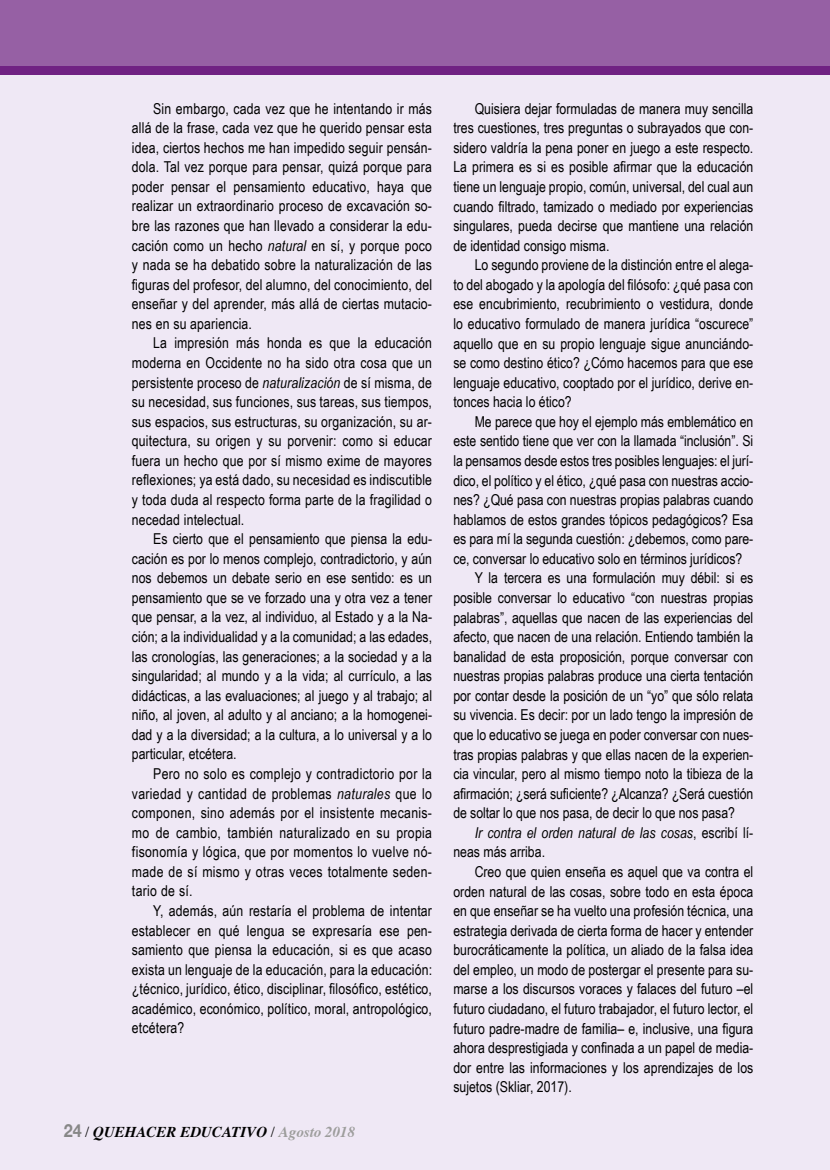
<style>
.page{position:relative;width:830px;height:1170px;background:#fff}
.page>*{position:absolute;margin:0;border:0;box-sizing:border-box;transform-origin:0 0}
.t1{font:700 18px "Helvetica Neue";color:#878787;scale:.9 1}
.t2{font:15px/19.5px "Arial Narrow";letter-spacing:-.005em;color:#000;text-align:justify}
.t3{font:italic 15px "Arial Narrow";color:#000}
.t4{font:italic 700 15px "Times";color:#000}
.s1{font-style:italic}
.s2{font-family:"Times";font-weight:400;font-size:15px;color:#000}
.s3{font-weight:400;font-style:normal}
.s4{color:#9d9d9c}
.s5{font-style:normal}
</style>
<div class="page">
<div style="left:0;top:0;width:829px;height:1169px;background:#efe8f5"></div>
<div style="left:0;top:0;width:829px;height:74px;background:#702283"></div>
<div style="left:0;top:0;width:829px;height:66px;background:#9660a4"></div>
<p class="t2" style="left:132px;top:98px;width:301px;text-indent:21px">Sin embargo, cada vez que he intentando ir más allá de la frase, cada vez que he querido pensar esta idea, ciertos hechos me han impedido seguir pensán&shy;dola. Tal vez porque para pensar, quizá porque para poder pensar el pensamiento educativo, haya que realizar un extraordinario proceso de excavación so&shy;bre las razones que han llevado a considerar la edu&shy;cación como un hecho <span class="s1">natural</span> en sí, y porque poco y nada se ha debatido sobre la naturalización de las figuras del profesor, del alumno, del conocimiento, del enseñar y del aprender, más allá de ciertas mutacio&shy;nes en su apariencia.</p>
<p class="t2" style="left:132px;top:333px;width:301px;text-indent:21px">La impresión más honda es que la educación moderna en Occidente no ha sido otra cosa que un persistente proceso de <span class="s1">naturalización</span> de sí misma, de su necesidad, sus funciones, sus tareas, sus tiempos, sus espacios, sus estructuras, su organización, su ar&shy;quitectura, su origen y su porvenir: como si educar fuera un hecho que por sí mismo exime de mayores reflexiones; ya está dado, su necesidad es indiscutible y toda duda al respecto forma parte de la fragilidad o necedad intelectual.</p>
<p class="t2" style="left:132px;top:528px;width:301px;text-indent:21px">Es cierto que el pensamiento que piensa la edu&shy;cación es por lo menos complejo, contradictorio, y aún nos debemos un debate serio en ese sentido: es un pensamiento que se ve forzado una y otra vez a tener que pensar, a la vez, al individuo, al Estado y a la Na&shy;ción; a la individualidad y a la comunidad; a las edades, las cronologías, las generaciones; a la sociedad y a la singularidad; al mundo y a la vida; al currículo, a las didácticas, a las evaluaciones; al juego y al trabajo; al niño, al joven, al adulto y al anciano; a la homogenei&shy;dad y a la diversidad; a la cultura, a lo universal y a lo particular, etcétera.</p>
<p class="t2" style="left:132px;top:763px;width:301px;text-indent:21px">Pero no solo es complejo y contradictorio por la variedad y cantidad de problemas <span class="s1">naturales</span> que lo componen, sino además por el insistente mecanis&shy;mo de cambio, también naturalizado en su propia fisonomía y lógica, que por momentos lo vuelve nó&shy;made de sí mismo y otras veces totalmente seden&shy;tario de sí.</p>
<p class="t2" style="left:132px;top:900px;width:301px;text-indent:21px">Y, además, aún restaría el problema de intentar establecer en qué lengua se expresaría ese pen&shy;samiento que piensa la educación, si es que acaso exista un lenguaje de la educación, para la educación: ¿técnico, jurídico, ético, disciplinar, filosófico, estético, académico, económico, político, moral, antropológico, etcétera?</p>
<p class="t1" style="left:64px;top:1116px;width:30px">24 <span class="s2">/</span></p>
<p class="t4" style="left:93px;top:1117px;width:263px">QUEHACER EDUCATIVO <span class="s3">/</span> <span class="s4">Agosto 2018</span></p>
<p class="t2" style="left:453px;top:98px;width:301px;text-indent:21px">Quisiera dejar formuladas de manera muy sencilla tres cuestiones, tres preguntas o subrayados que con&shy;sidero valdría la pena poner en juego a este respecto.<br>La primera es si es posible afirmar que la educación tiene un lenguaje propio, común, universal, del cual aun cuando filtrado, tamizado o mediado por experiencias singulares, pueda decirse que mantiene una relación de identidad consigo misma.</p>
<p class="t2" style="left:453px;top:254px;width:301px;text-indent:21px">Lo segundo proviene de la distinción entre el alega&shy;to del abogado y la apología del filósofo: ¿qué pasa con ese encubrimiento, recubrimiento o vestidura, donde lo educativo formulado de manera jurídica “oscurece” aquello que en su propio lenguaje sigue anunciándo&shy;se como destino ético? ¿Cómo hacemos para que ese lenguaje educativo, cooptado por el jurídico, derive en&shy;tonces hacia lo ético?</p>
<p class="t2" style="left:474px;top:411px;width:280px">Me parece que hoy el ejemplo más emblemático en</p>
<p class="t2" style="left:453px;top:431px;width:301px">este sentido tiene que ver con la llamada “inclusión”. Si</p>
<p class="t2" style="left:453px;top:450px;width:301px">la pensamos desde estos tres posibles lenguajes: el jurí-</p>
<p class="t2" style="left:453px;top:470px;width:301px">dico, el político y el ético, ¿qué pasa con nuestras accio-</p>
<p class="t2" style="left:453px;top:489px;width:301px">nes? ¿Qué pasa con nuestras propias palabras cuando</p>
<p class="t2" style="left:453px;top:509px;width:301px">hablamos de estos grandes tópicos pedagógicos? Esa</p>
<p class="t2" style="left:453px;top:528px;width:301px">es para mí la segunda cuestión: ¿debemos, como pare-</p>
<p class="t2" style="left:453px;top:548px;width:290px">ce, conversar lo educativo solo en términos jurídicos?</p>
<p class="t2" style="left:474px;top:567px;width:280px">Y la tercera es una formulación muy débil: si es</p>
<p class="t2" style="left:453px;top:587px;width:301px">posible conversar lo educativo “con nuestras propias</p>
<p class="t2" style="left:453px;top:607px;width:301px">palabras”, aquellas que nacen de las experiencias del</p>
<p class="t2" style="left:453px;top:626px;width:301px">afecto, que nacen de una relación. Entiendo también la</p>
<p class="t2" style="left:453px;top:646px;width:301px">banalidad de esta proposición, porque conversar con</p>
<p class="t2" style="left:453px;top:665px;width:301px">nuestras propias palabras produce una cierta tentación</p>
<p class="t2" style="left:453px;top:685px;width:301px">por contar desde la posición de un “yo” que sólo relata</p>
<p class="t2" style="left:453px;top:704px;width:301px">su vivencia. Es decir: por un lado tengo la impresión de</p>
<p class="t2" style="left:453px;top:724px;width:301px">que lo educativo se juega en poder conversar con nues-</p>
<p class="t2" style="left:453px;top:743px;width:301px">tras propias palabras y que ellas nacen de la experien-</p>
<p class="t2" style="left:453px;top:763px;width:301px">cia vincular, pero al mismo tiempo noto la tibieza de la</p>
<p class="t2" style="left:453px;top:783px;width:301px">afirmación; ¿será suficiente? ¿Alcanza? ¿Será cuestión</p>
<p class="t2" style="left:453px;top:802px;width:283px">de soltar lo que nos pasa, de decir lo que nos pasa?</p>
<p class="t3" style="left:474px;top:822px;width:280px">Ir contra el orden natural de las cosas<span class="s5">, escribí lí-</span></p>
<p class="t2" style="left:453px;top:841px;width:93px">neas más arriba.</p>
<p class="t2" style="left:474px;top:861px;width:280px">Creo que quien enseña es aquel que va contra el</p>
<p class="t2" style="left:453px;top:880px;width:301px">orden natural de las cosas, sobre todo en esta época</p>
<p class="t2" style="left:453px;top:900px;width:301px">en que enseñar se ha vuelto una profesión técnica, una</p>
<p class="t2" style="left:453px;top:920px;width:301px">estrategia derivada de cierta forma de hacer y entender</p>
<p class="t2" style="left:453px;top:939px;width:301px">burocráticamente la política, un aliado de la falsa idea</p>
<p class="t2" style="left:453px;top:959px;width:301px">del empleo, un modo de postergar el presente para su-</p>
<p class="t2" style="left:453px;top:978px;width:301px">marse a los discursos voraces y falaces del futuro –el</p>
<p class="t2" style="left:453px;top:998px;width:301px">futuro ciudadano, el futuro trabajador, el futuro lector, el</p>
<p class="t2" style="left:453px;top:1017px;width:301px">futuro padre-madre de familia– e, inclusive, una figura</p>
<p class="t2" style="left:453px;top:1037px;width:301px">ahora desprestigiada y confinada a un papel de media-</p>
<p class="t2" style="left:453px;top:1056px;width:301px">dor entre las informaciones y los aprendizajes de los</p>
<p class="t2" style="left:453px;top:1076px;width:120px">sujetos (Skliar, 2017).</p>
</div>
